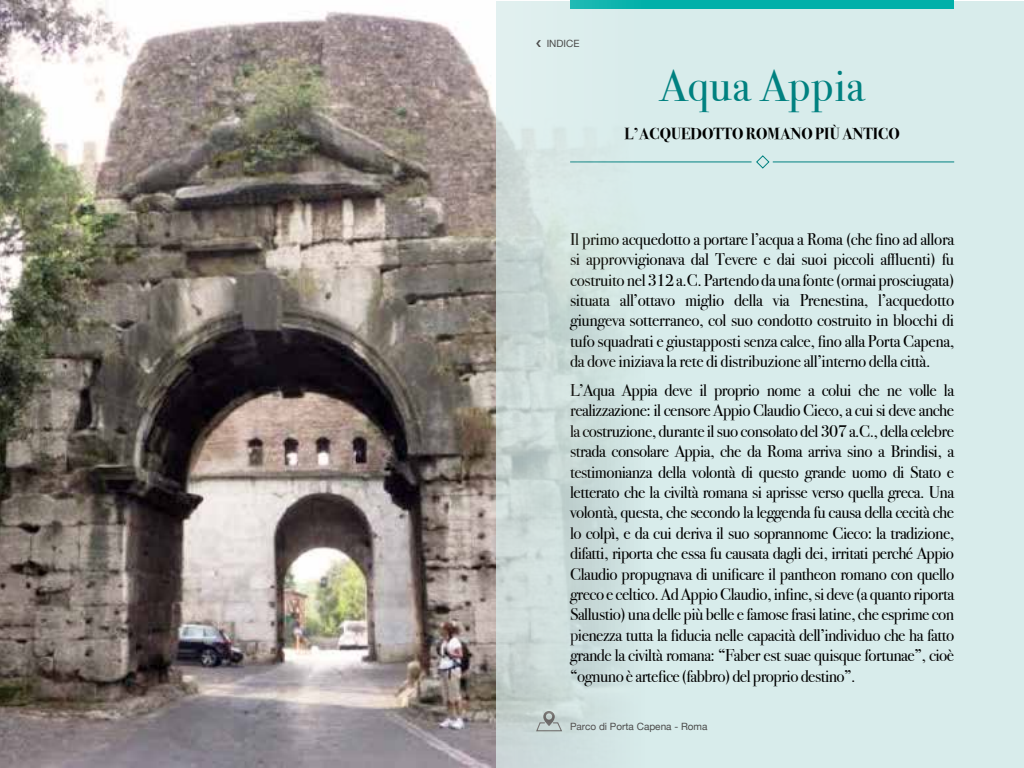
<style>
.page{position:relative;width:1024px;height:768px;background:#fff}
.page>*{position:absolute;margin:0;border:0;box-sizing:border-box;transform-origin:0 0}
.t1{font:45px "Bodoni Svty Two ITCTT";letter-spacing:.02em;color:#008180}
.t2{font:17px/20.4px "Bodoni Svty Two ITCTT";letter-spacing:-.025em;color:#000;text-align:justify}
.t3{font:700 16px "Bodoni Svty Two ITCTT";color:#000}
.t4{font:10px "Helvetica Neue";color:#4a4a49}
</style>
<div class="page">
<div style="left:0;top:1px;width:1024px;height:767px;background:#d3eae9"></div>
<div style="left:570px;top:1px;width:384px;height:8px;background:#00b0a9"></div>
<hr style="left:570px;top:162px;width:182px;height:1px;background:#008180">
<hr style="left:773px;top:162px;width:181px;height:1px;background:#008180">
<svg style="left:756px;top:155px;width:14px;height:14px"></svg>
<img style="left:496px;top:1px;width:153px;height:767px">
<img style="left:0;top:1px;width:496px;height:767px">
<svg style="left:536px;top:40px;width:5px;height:7px"></svg>
<p class="t4" style="left:547px;top:37px;width:34px">INDICE</p>
<h1 class="t1" style="left:660px;top:48px;width:206px">Aqua Appia</h1>
<p class="t3" style="left:625px;top:120px;width:277px">L’ACQUEDOTTO ROMANO PIÙ ANTICO</p>
<p class="t2" style="left:570px;top:227px;width:386px">Il primo acquedotto a portare l’acqua a Roma (che fino ad allora si approvvigionava dal Tevere e dai suoi piccoli affluenti) fu costruito nel 312 a.C. Partendo da una fonte (ormai prosciugata) situata all’ottavo miglio della via Prenestina, l’acquedotto giungeva sotterraneo, col suo condotto costruito in blocchi di tufo squadrati e giustapposti senza calce, fino alla Porta Capena, da dove iniziava la rete di distribuzione all’interno della città.</p>
<p class="t2" style="left:570px;top:378px;width:386px">L’Aqua Appia deve il proprio nome a colui che ne volle la realizzazione: il censore Appio Claudio Cieco, a cui si deve anche la costruzione, durante il suo consolato del 307 a.C., della celebre strada consolare Appia, che da Roma arriva sino a Brindisi, a testimonianza della volontà di questo grande uomo di Stato e letterato che la civiltà romana si aprisse verso quella greca. Una volontà, questa, che secondo la leggenda fu causa della cecità che lo colpì, e da cui deriva il suo soprannome Cieco: la tradizione, difatti, riporta che essa fu causata dagli dei, irritati perché Appio Claudio propugnava di unificare il pantheon romano con quello greco e celtico. Ad Appio Claudio, infine, si deve (a quanto riporta Sallustio) una delle più belle e famose frasi latine, che esprime con pienezza tutta la fiducia nelle capacità dell’individuo che ha fatto grande la civiltà romana: “Faber est suae quisque fortunae”, cioè “ognuno è artefice (fabbro) del proprio destino”.</p>
<p class="t4" style="left:570px;top:719px;width:139px">Parco di Porta Capena - Roma</p>
</div>
